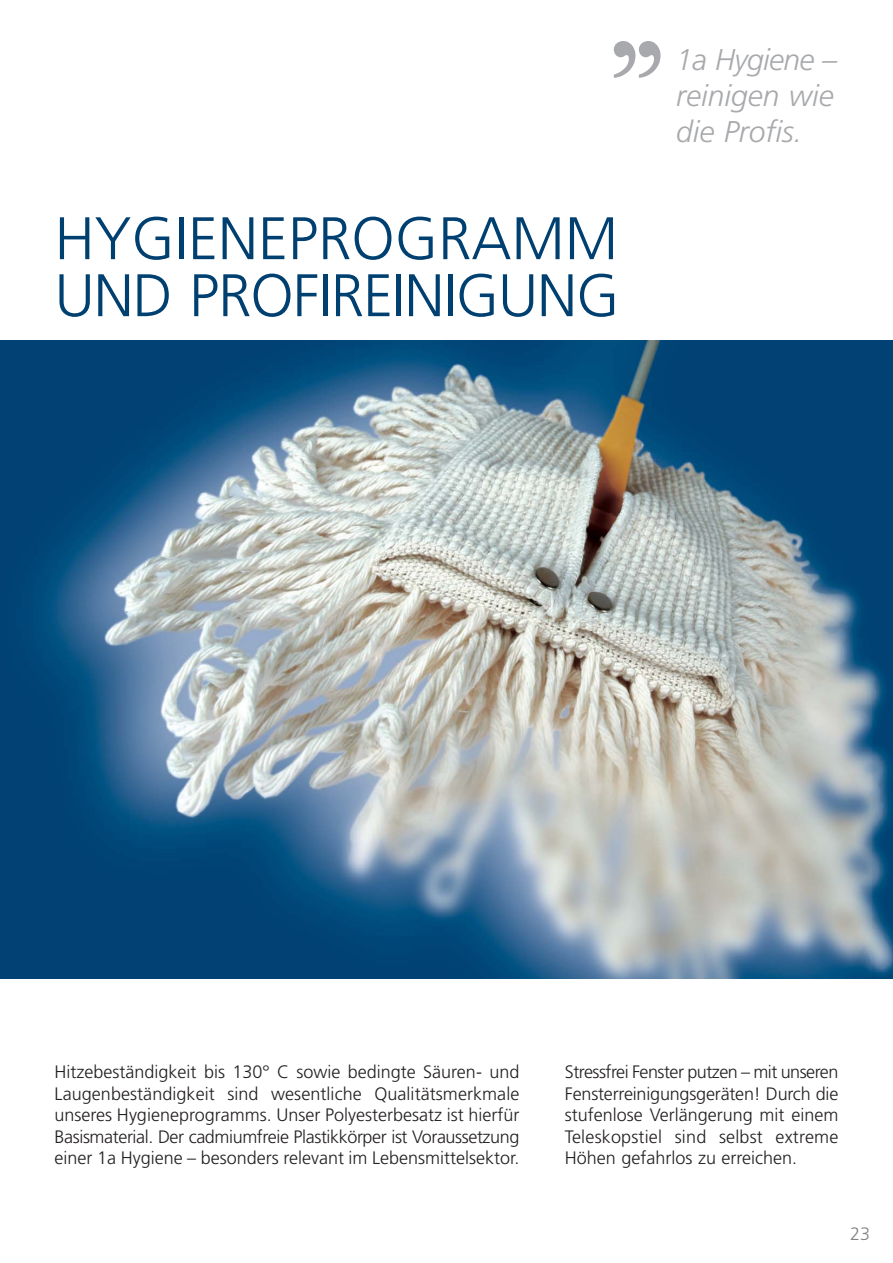
<style>
.page{position:relative;width:893px;height:1263px;background:#fff}
.page>*{position:absolute;margin:0;border:0;box-sizing:border-box;transform-origin:0 0}
.t1{font:300 60px/57px "Frutiger LT";letter-spacing:-.015em;color:#004071}
.t2{font:italic 300 30px/36px "Frutiger LT";color:#a7a9ac;text-align:justify}
.t3{font:300 18px/21.6px "Frutiger LT";color:#231f20;text-align:justify}
.t4{font:300 18px "Frutiger LT";color:#808285}
</style>
<div class="page">
<img style="left:0;top:340px;width:893px;height:638px">
<svg style="left:614px;top:41px;width:46px;height:37px"></svg>
<h1 class="t1" style="left:55px;top:215px;width:566px">HYGIENEPROGRAMM<br>UND PROFIREINIGUNG</h1>
<h2 class="t2" style="left:676px;top:44px;width:163px">1a Hygiene – reinigen wie die Profis.</h2>
<p class="t3" style="left:55px;top:1062px;width:466px">Hitzebeständigkeit bis 130° C sowie bedingte Säuren- und Laugenbeständigkeit sind wesentliche Qualitätsmerkmale unseres Hygieneprogramms. Unser Polyesterbesatz ist hierfür Basismaterial. Der cadmiumfreie Plastikkörper ist Voraus setzung einer 1a Hygiene – besonders relevant im Lebensmittelsektor.</p>
<p class="t3" style="left:565px;top:1062px;width:275px">Stressfrei Fenster putzen – mit unseren Fensterreinigungsgeräten! Durch die stufenlose Verlängerung mit einem Teleskopstiel sind selbst extreme Höhen gefahrlos zu erreichen.</p>
<p class="t4" style="left:850px;top:1226px;width:22px">23</p>
</div>
